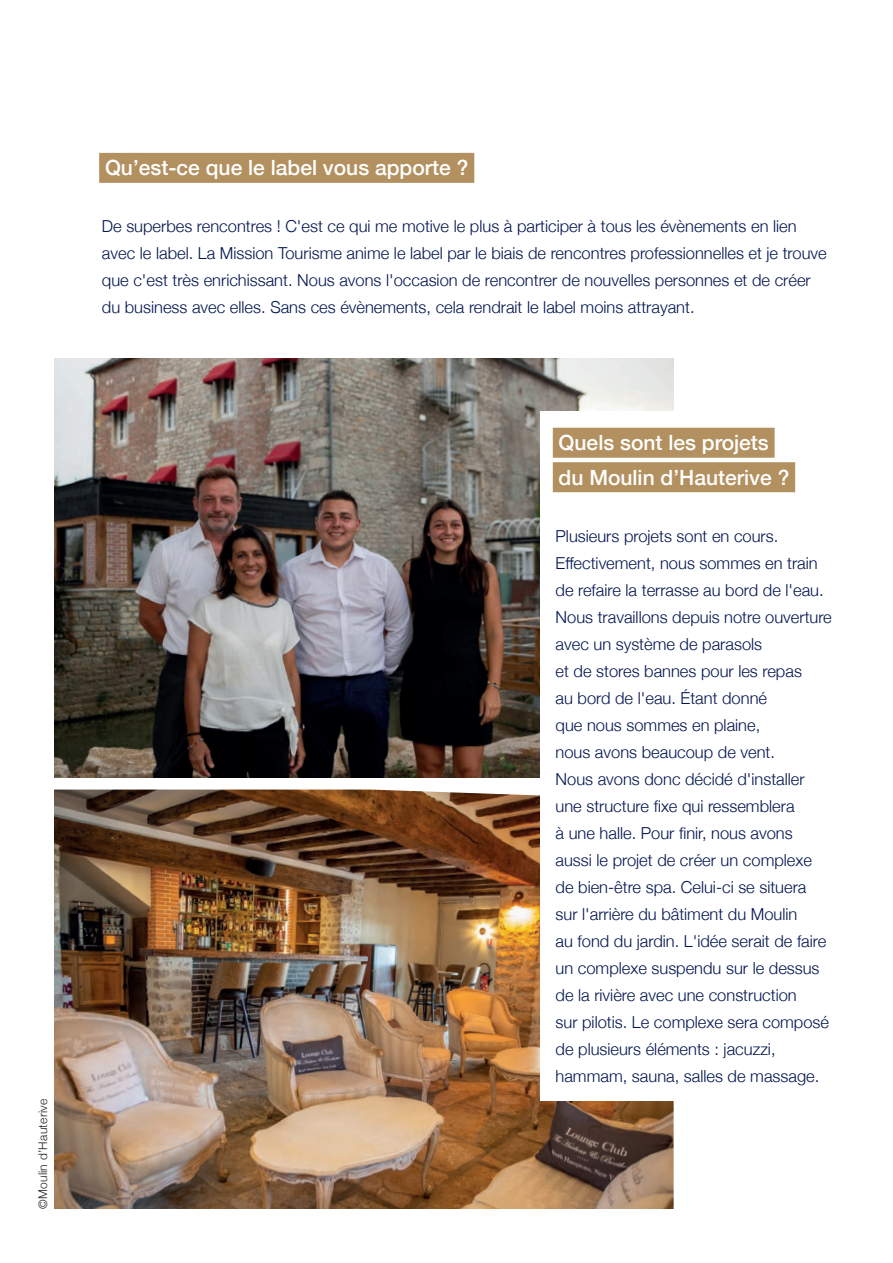
<style>
.page{position:relative;width:893px;height:1263px;background:#fff}
.page>*{position:absolute;margin:0;border:0;box-sizing:border-box;transform-origin:0 0}
.t1{font:500 21px/34.5px "Helvetica Neue";color:#fff}
.t2{font:300 16.5px/27px "Helvetica Neue";color:#031650}
.t3{font:300 12px "Helvetica Neue";letter-spacing:.02em;color:#231f20}
</style>
<div class="page">
<img style="left:54px;top:358px;width:620px;height:419px">
<img style="left:54px;top:789px;width:620px;height:420px">
<div style="left:99px;top:153px;width:375px;height:30px;background:#b3905f"></div>
<div style="left:540px;top:411px;width:167px;height:689px;background:#fff"></div>
<div style="left:553px;top:428px;width:222px;height:30px;background:#b3905f"></div>
<div style="left:553px;top:462px;width:242px;height:30px;background:#b3905f"></div>
<p class="t3" style="left:33px;top:1209px;width:112px;rotate:-90deg">©Moulin d’Hauterive</p>
<p class="t1" style="left:105px;top:149px;width:365px">Qu’est-ce que le label vous apporte ?</p>
<p class="t2" style="left:102px;top:212px;width:726px">De superbes rencontres ! C'est ce qui me motive le plus à participer à tous les évènements en lien avec le label. La Mission Tourisme anime le label par le biais de rencontres professionnelles et je trouve que c'est très enrichissant. Nous avons l'occasion de rencontrer de nouvelles personnes et de créer du business avec elles. Sans ces évènements, cela rendrait le label moins attrayant.</p>
<p class="t1" style="left:559px;top:424px;width:232px">Quels sont les projets du Moulin d’Hauterive ?</p>
<p class="t2" style="left:556px;top:521px;width:278px">Plusieurs projets sont en cours.<br>Effectivement, nous sommes en train de refaire la terrasse au bord de l'eau.<br>Nous travaillons depuis notre ouverture avec un système de parasols<br>et de stores bannes pour les repas<br>au bord de l'eau. Étant donné<br>que nous sommes en plaine,<br>nous avons beaucoup de vent.<br>Nous avons donc décidé d'installer une structure fixe qui ressemblera<br>à une halle. Pour finir, nous avons aussi le projet de créer un complexe de bien-être spa. Celui-ci se situera sur l'arrière du bâtiment du Moulin<br>au fond du jardin. L'idée serait de faire un complexe suspendu sur le dessus de la rivière avec une construction<br>sur pilotis. Le complexe sera composé de plusieurs éléments : jacuzzi, hammam, sauna, salles de massage.</p>
</div>
